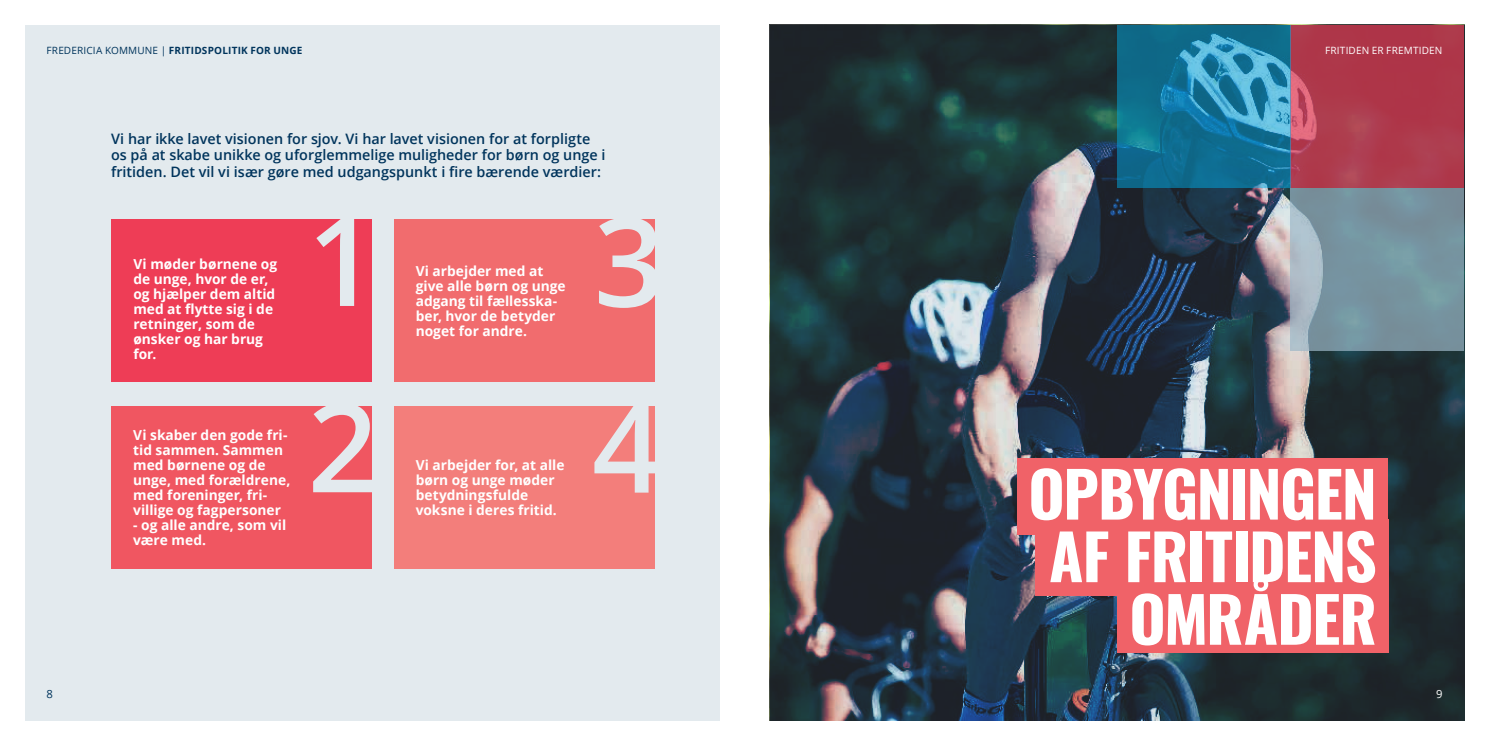
<style>
.page{position:relative;width:1489px;height:745px;background:#fff}
.page>*{position:absolute;margin:0;border:0;box-sizing:border-box;transform-origin:0 0}
.FK_underrubrik{font:600 123.5px "Open Sans";color:#e3eaee}
.FK_rubrik{font:700 62.5px/62.5px "Oswald";letter-spacing:-.025em;color:#fff;text-align:right}
.FK_underrubrik-2{font:600 14.38px/16.9px "Open Sans";color:#00345c}
.FK_bokstekst_negativ{font:700 13.75px/15px "Open Sans";color:#fff}
.t1{font:11.25px "Open Sans";color:#00345c}
.t2{font:11.25px "Open Sans";color:#fff}
.t3{font:700 10px "Open Sans";letter-spacing:.02em;color:#00345c}
.t4{font:10px "Open Sans";letter-spacing:.02em;color:#fff}
.s1{font-weight:400}
</style>
<div class="page">
<div style="left:25px;top:25px;width:694px;height:694px;background:#e3eaee"></div>
<div style="left:112px;top:219px;width:260px;height:163px;background:#ee3d56"></div>
<div style="left:394px;top:405px;width:260px;height:163px;background:#f37e7b"></div>
<div style="left:394px;top:219px;width:260px;height:163px;background:#f16c6e"></div>
<div style="left:112px;top:405px;width:260px;height:163px;background:#f05661"></div>
<img style="left:769px;top:25px;width:694px;height:695px">
<div style="left:1035px;top:519px;width:353px;height:77px;background:#f06268"></div>
<div style="left:1116px;top:576px;width:272px;height:77px;background:#f06268"></div>
<div style="left:1017px;top:457px;width:371px;height:77px;background:#f06268"></div>
<svg style="left:1290px;top:25px;width:173px;height:163px;background:#af3b4e"></svg>
<svg style="left:1290px;top:188px;width:173px;height:162px;background:#7d98a4"></svg>
<svg style="left:1116px;top:25px;width:174px;height:163px;background:#1d7b9e"></svg>
<p class="t3" style="left:47px;top:43px;width:257px"><span class="s1">FREDERICIA KOMMUNE |</span> FRITIDSPOLITIK FOR UNGE</p>
<p class="FK_underrubrik-2" style="left:111px;top:129px;width:496px">Vi har ikke lavet visionen for sjov. Vi har lavet visionen for at forpligte os på at skabe unikke og uforglemmelige muligheder for børn og unge i fritiden. Det vil vi især gøre med udgangspunkt i fire bærende værdier:</p>
<p class="t1" style="left:47px;top:686px;width:8px">8</p>
<p class="FK_bokstekst_negativ" style="left:133px;top:255px;width:145px">Vi møder børnene og de unge, hvor de er, og hjælper dem altid med at flytte sig i de retninger, som de ønsker og har brug for.</p>
<p class="FK_bokstekst_negativ" style="left:133px;top:427px;width:159px">Vi skaber den gode fri&shy;tid sammen. Sammen med børnene og de unge, med forældrene, med foreninger, fri&shy;villige og fagpersoner</p>
<p class="FK_bokstekst_negativ" style="left:133px;top:517px;width:155px">- og alle andre, som vil være med.</p>
<p class="FK_underrubrik" style="left:307px;top:176px;width:72px">1</p>
<p class="FK_underrubrik" style="left:308px;top:362px;width:72px">2</p>
<p class="FK_bokstekst_negativ" style="left:415px;top:263px;width:151px">Vi arbejder med at give alle børn og unge adgang til fællesska&shy;ber, hvor de betyder noget for andre.</p>
<p class="FK_bokstekst_negativ" style="left:415px;top:457px;width:150px">Vi arbejder for, at alle børn og unge møder betydningsfulde voksne i deres fritid.</p>
<p class="FK_underrubrik" style="left:594px;top:177px;width:72px">3</p>
<p class="FK_underrubrik" style="left:592px;top:362px;width:72px">4</p>
<p class="t4" style="left:1324px;top:44px;width:119px">FRITIDEN ER FREMTIDEN</p>
<p class="FK_rubrik" style="left:1028px;top:466px;width:350px">OPBYGNINGEN<br>AF FRITIDENS<br>OMRÅDER</p>
<p class="t2" style="left:1435px;top:685px;width:8px">9</p>
</div>
